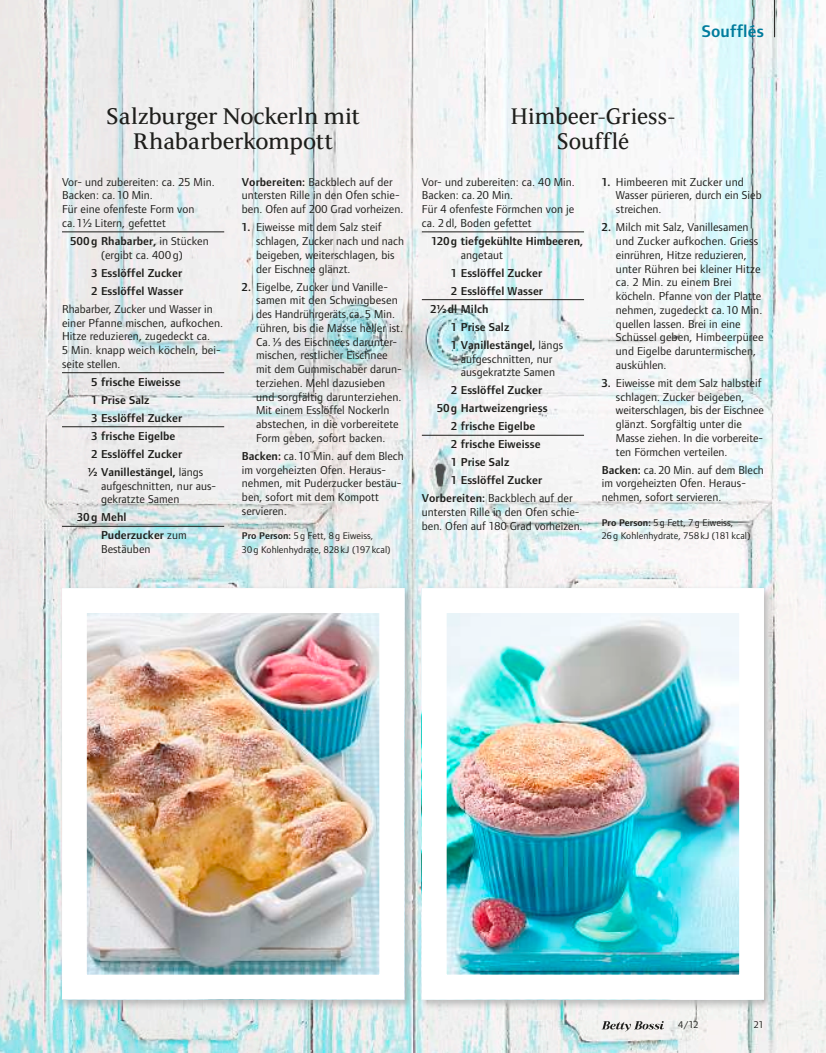
<style>
.page{position:relative;width:826px;height:1053px;background:#fff}
.page>*{position:absolute;margin:0;border:0;box-sizing:border-box;transform-origin:0 0}
.t1{font:25px/25px "FS Sally";letter-spacing:-.015em;color:#1e1e1b;text-align:center;scale:1.05 1}
.t2{font:25px/25px "FS Sally";letter-spacing:-.015em;color:#1e1e1b;text-align:center}
.t3{font:600 17.5px "Foundry Form Sans B Bn";letter-spacing:.01em;color:#007c9d}
.t4{font:11.88px/13.8px "Foundry Form Sans B Bn";letter-spacing:.005em;color:#1e1e1b}
.t5{font:600 11.88px/18px "Foundry Form Sans B Bn";letter-spacing:.005em;color:#1e1e1b}
.t6{font:10px/13.8px "Foundry Form Sans B Bn";letter-spacing:.005em;color:#1e1e1b}
.s1{font-weight:600}
.s2{font-weight:400}
</style>
<div class="page">
<img style="left:0;top:0;width:826px;height:1052px">
<svg style="left:601px;top:1020px;width:63px;height:11px"></svg>
<hr style="left:62px;top:232px;width:162px;height:1px;background:#1e1e1b">
<hr style="left:62px;top:372px;width:162px;height:1px;background:#1e1e1b">
<hr style="left:62px;top:426px;width:162px;height:1px;background:#1e1e1b">
<hr style="left:62px;top:526px;width:162px;height:1px;background:#1e1e1b">
<hr style="left:422px;top:232px;width:162px;height:1px;background:#1e1e1b">
<hr style="left:422px;top:299px;width:162px;height:1px;background:#1e1e1b">
<hr style="left:422px;top:435px;width:162px;height:1px;background:#1e1e1b">
<div style="left:58px;top:584px;width:357px;height:425px;background:#a9a9a9;opacity:.75"></div>
<img style="left:88px;top:614px;width:290px;height:359px">
<div style="left:418px;top:584px;width:356px;height:425px;background:#a9a9a9;opacity:.75"></div>
<img style="left:448px;top:614px;width:290px;height:359px">
<hr style="left:774px;top:0;width:1px;height:37px;background:#1e1e1b">
<h2 class="t3" style="left:701px;top:21px;width:64px">Soufflés</h2>
<h1 class="t1" style="left:106px;top:103px;width:244px">Salzburger Nockerln mit<br>Rhabarberkompott</h1>
<h1 class="t2" style="left:510px;top:103px;width:166px">Himbeer-Griess-<br>Soufflé</h1>
<p class="t4" style="left:62px;top:175px;width:154px">Vor- und zubereiten: ca. 25 Min.<br>Backen: ca. 10 Min.<br>Für eine ofenfeste Form von<br>ca. 1¿ Litern, gefettet</p>
<p class="t4" style="left:71px;top:234px;width:140px;text-align:center"><span class="s1">500g Rhabarber,</span> in Stücken (ergibt ca. 400g)</p>
<p class="t5" style="left:91px;top:264px;width:93px">3 Esslöffel Zucker<br>2 Esslöffel Wasser</p>
<p class="t4" style="left:62px;top:302px;width:163px">Rhabarber, Zucker und Wasser in einer Pfanne mischen, aufkochen.<br>Hitze reduzieren, zugedeckt ca.<br>5 Min. knapp weich köcheln, bei&shy;seite stellen.</p>
<p class="t5" style="left:91px;top:373px;width:91px">5 frische Eiweisse</p>
<p class="t5" style="left:91px;top:391px;width:60px">1 Prise Salz</p>
<p class="t5" style="left:91px;top:409px;width:92px">3 Esslöffel Zucker</p>
<p class="t5" style="left:91px;top:427px;width:85px">3 frische Eigelbe</p>
<p class="t5" style="left:91px;top:445px;width:92px">2 Esslöffel Zucker</p>
<p class="t5" style="left:88px;top:463px;width:117px">¿ Vanillestängel, <span class="s2">längs</span></p>
<p class="t4" style="left:101px;top:478px;width:117px">aufgeschnitten, nur aus&shy;gekratzte Samen</p>
<p class="t5" style="left:101px;top:508px;width:87px;text-indent:-24px">30 g Mehl<br>Puderzucker <span class="s2">zum</span></p>
<p class="t4" style="left:101px;top:542px;width:51px">Bestäuben</p>
<p class="t4" style="left:242px;top:175px;width:163px"><span class="s1">Vorbereiten:</span> Backblech auf der untersten Rille in den Ofen schie&shy;ben. Ofen auf 200 Grad vorheizen.</p>
<p class="t4" style="left:256px;top:220px;width:149px;text-indent:-14px"><span class="s1">1.</span> Eiweisse mit dem Salz steif schlagen, Zucker nach und nach beigeben, weiterschlagen, bis der Eischnee glänzt.</p>
<p class="t4" style="left:256px;top:279px;width:149px;text-indent:-14px"><span class="s1">2.</span> Eigelbe, Zucker und Vanille&shy;samen mit den Schwingbesen des Handrührgeräts ca. 5 Min. rühren, bis die Masse heller ist.<br>Ca. ¬ des Eischnees darunter&shy;mischen, restlicher Eischnee mit dem Gummischaber darun&shy;terziehen. Mehl dazusieben und sorgfältig darunterziehen.<br>Mit einem Esslöffel Nockerln abstechen, in die vorbereitete<br>Form geben, sofort backen.</p>
<p class="t4" style="left:242px;top:449px;width:163px"><span class="s1">Backen:</span> ca.10 Min. auf dem Blech im vorgeheizten Ofen. Heraus&shy;nehmen, mit Puderzucker bestäu&shy;ben, sofort mit dem Kompott servieren.</p>
<p class="t6" style="left:242px;top:529px;width:150px"><span class="s1">Pro Person:</span> 5g Fett, 8g Eiweiss,<br>30 g Kohlenhydrate, 828kJ (197 kcal)</p>
<p class="t4" style="left:422px;top:175px;width:155px">Vor- und zubereiten: ca. 40 Min.<br>Backen: ca. 20 Min.<br>Für 4 ofenfeste Förmchen von je ca. 2dl, Boden gefettet</p>
<p class="t5" style="left:431px;top:232px;width:153px">120g tiefgekühlte Himbeeren,</p>
<p class="t4" style="left:461px;top:248px;width:44px">angetaut</p>
<p class="t5" style="left:451px;top:264px;width:92px">1 Esslöffel Zucker</p>
<p class="t5" style="left:451px;top:282px;width:93px">2 Esslöffel Wasser</p>
<p class="t5" style="left:430px;top:300px;width:60px">2¿ dl Milch</p>
<p class="t5" style="left:451px;top:318px;width:60px">1 Prise Salz</p>
<p class="t5" style="left:451px;top:336px;width:113px">1 Vanillestängel, <span class="s2">längs</span></p>
<p class="t4" style="left:461px;top:351px;width:96px">aufgeschnitten, nur ausgekratzte Samen</p>
<p class="t5" style="left:451px;top:381px;width:92px">2 Esslöffel Zucker</p>
<p class="t5" style="left:437px;top:399px;width:112px">50 g Hartweizengriess</p>
<p class="t5" style="left:451px;top:417px;width:85px">2 frische Eigelbe</p>
<p class="t5" style="left:451px;top:435px;width:91px">2 frische Eiweisse</p>
<p class="t5" style="left:451px;top:453px;width:60px">1 Prise Salz</p>
<p class="t5" style="left:451px;top:471px;width:92px">1 Esslöffel Zucker</p>
<p class="t4" style="left:422px;top:491px;width:152px"><span class="s1">Vorbereiten:</span> Backblech auf der</p>
<p class="t4" style="left:422px;top:505px;width:162px">untersten Rille in den Ofen schie&shy;ben. Ofen auf 180 Grad vorheizen.</p>
<p class="t4" style="left:616px;top:175px;width:147px;text-indent:-14px"><span class="s1">1.</span> Himbeeren mit Zucker und<br>Wasser pürieren, durch ein Sieb streichen.</p>
<p class="t4" style="left:616px;top:220px;width:149px;text-indent:-14px"><span class="s1">2.</span> Milch mit Salz, Vanillesamen und Zucker aufkochen. Griess einrühren, Hitze reduzieren, unter Rühren bei kleiner Hitze ca. 2 Min. zu einem Brei köcheln. Pfanne von der Platte nehmen, zugedeckt ca. 10 Min. quellen lassen. Brei in eine<br>Schüssel geben, Himbeerpüree und Eigelbe daruntermischen, auskühlen.</p>
<p class="t4" style="left:616px;top:376px;width:149px;text-indent:-14px"><span class="s1">3.</span> Eiweisse mit dem Salz halbsteif schlagen. Zucker beigeben, weiterschlagen, bis der Eischnee glänzt. Sorgfältig unter die<br>Masse ziehen. In die vorbereite&shy;ten Förmchen verteilen.</p>
<p class="t4" style="left:601px;top:462px;width:164px"><span class="s1">Backen:</span> ca. 20 Min. auf dem Blech im vorgeheizten Ofen. Heraus&shy;nehmen, sofort servieren.</p>
<p class="t6" style="left:601px;top:515px;width:150px"><span class="s1">Pro Person:</span> 5g Fett, 7g Eiweiss,<br>26 g Kohlenhydrate, 758kJ (181 kcal)</p>
<p class="t6" style="left:678px;top:1017px;width:22px">4/12</p>
<p class="t6" style="left:754px;top:1017px;width:11px">21</p>
</div>
